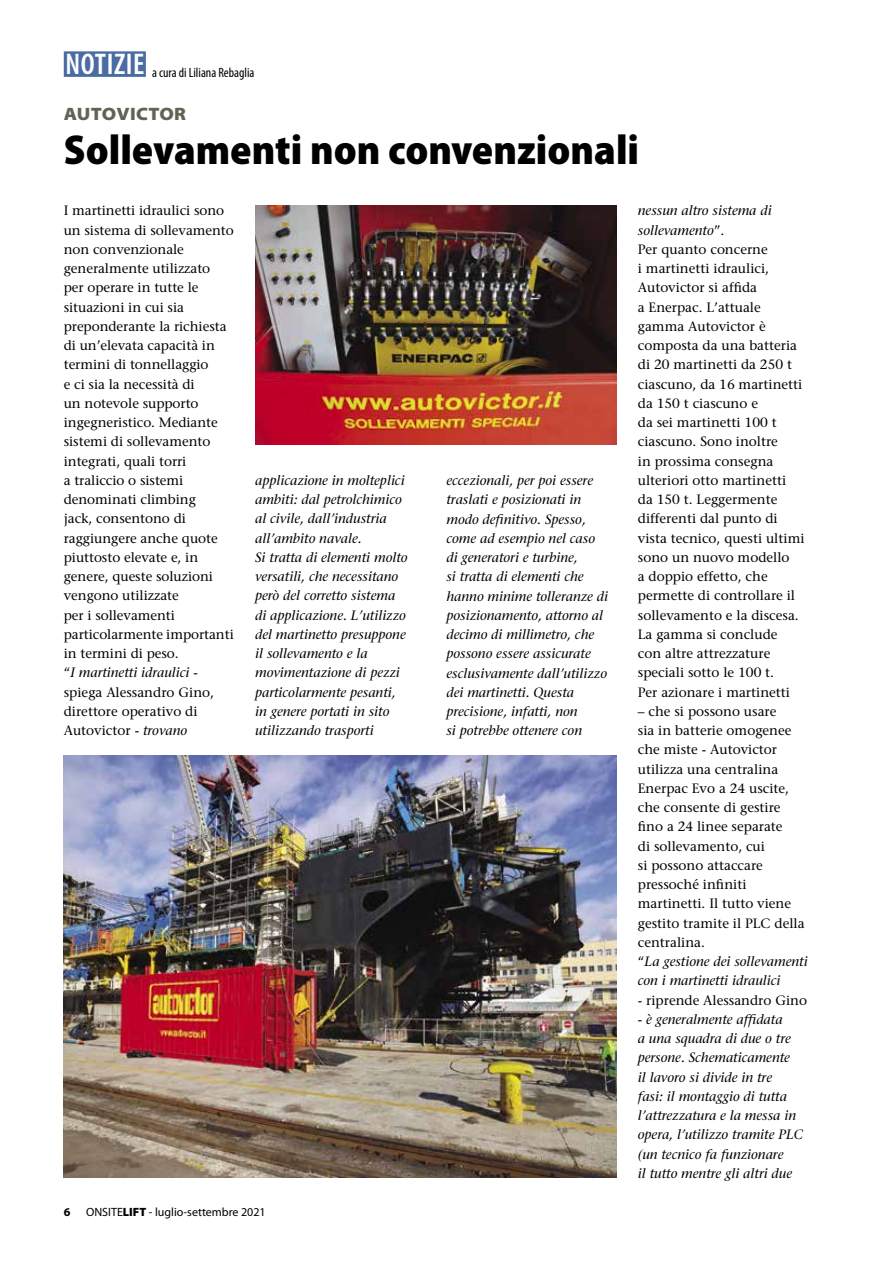
<style>
.page{position:relative;width:893px;height:1263px;background:#fff}
.page>*{position:absolute;margin:0;border:0;box-sizing:border-box;transform-origin:0 0}
.t1{font:900 semi-condensed 42px "Myriad Pro";color:#000}
.t2{font:600 condensed 30px "Myriad Pro";letter-spacing:.02em;color:#fff}
.t3{font:900 semi-expanded 18px "Myriad Pro";letter-spacing:.02em;color:#636254}
.t4{font:500 13.5px/19.2px "Stone Serif Std";color:#000}
.t5{font:italic 500 13.5px/19.2px "Stone Serif Std";color:#000}
.t6{font:condensed 13.5px "Myriad Pro";color:#000}
.t7{font:12px "Myriad Pro";color:#000}
.t8{font:700 12px "Myriad Pro";color:#000}
.s1{font-style:italic}
.s2{font-weight:600}
.s3{font-weight:900}
.s4{font-style:normal}
</style>
<div class="page">
<div style="left:64px;top:51px;width:82px;height:26px;background:#4a6ca4"></div>
<img style="left:64px;top:755px;width:553px;height:423px">
<img style="left:255px;top:205px;width:362px;height:240px">
<h2 class="t2" style="left:65px;top:46px;width:81px">NOTIZIE</h2>
<p class="t6" style="left:152px;top:65px;width:104px">a cura di Liliana Rebaglia</p>
<h3 class="t3" style="left:64px;top:103px;width:124px">AUTOVICTOR</h3>
<h1 class="t1" style="left:64px;top:126px;width:577px">Sollevamenti non convenzionali</h1>
<p class="t4" style="left:64px;top:201px;width:172px">I martinetti idraulici sono un sistema di sollevamento non convenzionale generalmente utilizzato<br>per operare in tutte le situazioni in cui sia preponderante la richiesta di un’elevata capacità in termini di tonnellaggio<br>e ci sia la necessità di<br>un notevole supporto ingegneristico. Mediante sistemi di sollevamento integrati, quali torri<br>a traliccio o sistemi denominati climbing<br>jack, consentono di raggiungere anche quote piuttosto elevate e, in genere, queste soluzioni vengono utilizzate<br>per i sollevamenti particolarmente importanti in termini di peso.<br>“<span class="s1">I martinetti idraulici</span> - spiega Alessandro Gino, direttore operativo di<br>Autovictor <span class="s2">-</span> <span class="s1">trovano</span></p>
<p class="t5" style="left:255px;top:471px;width:154px">applicazione in molteplici ambiti: dal petrolchimico al civile, dall’industria all’ambito navale.<br>Si tratta di elementi molto versatili, che necessitano però del corretto sistema di applicazione. L’utilizzo del martinetto presuppone il sollevamento e la movimentazione di pezzi particolarmente pesanti, in genere portati in sito utilizzando trasporti</p>
<p class="t5" style="left:446px;top:471px;width:163px">eccezionali, per poi essere traslati e posizionati in modo definitivo. Spesso, come ad esempio nel caso di generatori e turbine,<br>si tratta di elementi che hanno minime tolleranze di posizionamento, attorno al decimo di millimetro, che possono essere assicurate esclusivamente dall’utilizzo dei martinetti. Questa precisione, infatti, non<br>si potrebbe ottenere con</p>
<p class="t8" style="left:64px;top:1204px;width:8px">6</p>
<p class="t7" style="left:86px;top:1205px;width:181px">ONSITE<span class="s3">LIFT</span> - luglio-settembre 2021</p>
<p class="t4" style="left:638px;top:201px;width:168px"><span class="s1">nessun altro sistema di sollevamento</span>”.<br>Per quanto concerne<br>i martinetti idraulici,<br>Autovictor si affida<br>a Enerpac. L’attuale gamma Autovictor è composta da una batteria di 20 martinetti da 250 t ciascuno, da 16 martinetti da 150 t ciascuno e<br>da sei martinetti 100 t ciascuno. Sono inoltre<br>in prossima consegna ulteriori otto martinetti<br>da 150 t. Leggermente differenti dal punto di vista tecnico, questi ultimi sono un nuovo modello<br>a doppio effetto, che permette di controllare il sollevamento e la discesa.<br>La gamma si conclude<br>con altre attrezzature speciali sotto le 100 t.<br>Per azionare i martinetti</p>
<p class="t4" style="left:638px;top:702px;width:171px">– che si possono usare<br>sia in batterie omogenee che miste - Autovictor utilizza una centralina<br>Enerpac Evo a 24 uscite, che consente di gestire fino a 24 linee separate<br>di sollevamento, cui<br>si possono attaccare pressoché infiniti martinetti. Il tutto viene gestito tramite il PLC della centralina.<br>“<span class="s1">La gestione dei sollevamenti con i martinetti idraulici</span></p>
<p class="t4" style="left:638px;top:990px;width:171px"><span class="s1">-</span> riprende Alessandro Gino</p>
<p class="t5" style="left:638px;top:1010px;width:167px"><span class="s4">-</span> è generalmente affidata<br>a una squadra di due o tre persone. Schematicamente<br>il lavoro si divide in tre<br>fasi: il montaggio di tutta l’attrezzatura e la messa in opera, l’utilizzo tramite PLC (un tecnico fa funzionare<br>il tutto mentre gli altri due</p>
</div>
